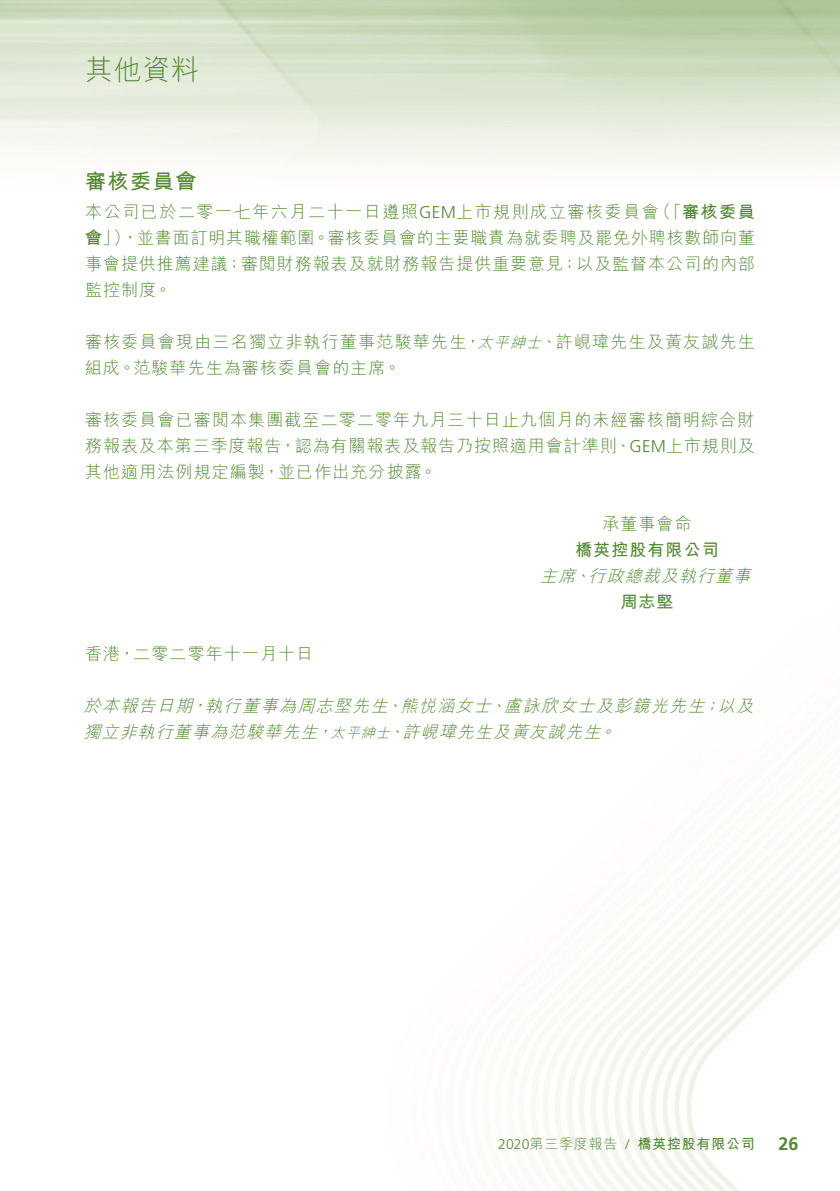
<style>
.page{position:relative;width:840px;height:1191px;background:#fff}
.page>*{position:absolute;margin:0;border:0;box-sizing:border-box;transform-origin:0 0}
.t1{font:300 28px "M Hei HK";color:#518a2e}
.Heading_1{font:700 21px "M Hei HK";letter-spacing:.075em;color:#518a2e}
.t2{font:700 18px "Frutiger LT Std";color:#518a2e}
.Body_Text{font:300 17px/26px "M Hei HK";letter-spacing:.065em;color:#518a2e}
.Body_Text-2{font:italic 300 17px "M Hei HK";color:#518a2e}
.Body_Text-3{font:700 17px "M Hei HK";letter-spacing:.065em;color:#518a2e}
.Body_Text-4{font:italic 300 15px "M Hei HK";color:#518a2e}
.t3{font:300 14px "M Hei HK";letter-spacing:.055em;color:#518a2e}
.t4{font:700 14px "M Hei HK";letter-spacing:.055em;color:#518a2e}
.Body_Text-5{font:italic 300 14px "M Hei HK";color:#518a2e}
.t5{font:300 14px "Frutiger LT Std";color:#518a2e}
.s1{font-weight:300}
.s2{font-family:"Frutiger LT Std"}
.s3{font-weight:700}
</style>
<div class="page">
<h1 class="t1" style="left:85px;top:55px;width:115px">其他資料</h1>
<p class="Heading_1" style="left:85px;top:166px;width:113px">審核委員會</p>
<p class="Body_Text-3" style="left:653px;top:199px;width:102px"><span class="s1">（「</span>審核委員</p>
<p class="Body_Text" style="left:122px;top:198px;width:634px;text-indent:-37px">本公司已於二零一七年六月二十一日遵照<span class="s2">GEM</span>上市規則成立審核委員會<br>，並書面訂明其職權範圍。審核委員會的主要職責為就委聘及罷免外聘核數師向董</p>
<p class="Body_Text" style="left:85px;top:224px;width:671px"><span class="s3">會</span>」）<br>事會提供推薦建議；審閱財務報表及就財務報告提供重要意見；以及監督本公司的內部監控制度。</p>
<p class="Body_Text" style="left:540px;top:328px;width:215px">、許峴瑋先生及黃友誠先生</p>
<p class="Body_Text" style="left:85px;top:328px;width:397px">審核委員會現由三名獨立非執行董事范駿華先生，組成。范駿華先生為審核委員會的主席。</p>
<p class="Body_Text" style="left:85px;top:406px;width:670px;text-align:justify">審核委員會已審閱本集團截至二零二零年九月三十日止九個月的未經審核簡明綜合財務報表及本第三季度報告，認為有關報表及報告乃按照適用會計準則、<span class="s2">GEM</span>上市規則及其他適用法例規定編製，並已作出充分披露。</p>
<p class="Body_Text" style="left:602px;top:510px;width:91px">承董事會命</p>
<p class="Body_Text-3" style="left:575px;top:537px;width:145px">橋英控股有限公司</p>
<p class="Body_Text-2" style="left:588px;top:567px;width:168px">行政總裁及執行董事</p>
<p class="Body_Text-4" style="left:477px;top:334px;width:69px">太平紳士</p>
<p class="Body_Text-2" style="left:540px;top:567px;width:41px">主席</p>
<p class="Body_Text-2" style="left:573px;top:567px;width:23px">、</p>
<p class="Body_Text" style="left:85px;top:640px;width:229px">香港，二零二零年十一月十日</p>
<p class="Body_Text-3" style="left:620px;top:589px;width:55px">周志堅</p>
<p class="Body_Text-2" style="left:504px;top:697px;width:206px">盧詠欣女士及彭鏡光先生</p>
<p class="Body_Text-2" style="left:83px;top:697px;width:115px">於本報告日期</p>
<p class="Body_Text-2" style="left:400px;top:697px;width:96px">熊悅涵女士</p>
<p class="Body_Text-2" style="left:205px;top:697px;width:188px">執行董事為周志堅先生</p>
<p class="Body_Text-2" style="left:717px;top:697px;width:41px">以及</p>
<p class="Body_Text-2" style="left:702px;top:697px;width:23px">；</p>
<p class="Body_Text-2" style="left:190px;top:697px;width:23px">，</p>
<p class="Body_Text-2" style="left:385px;top:697px;width:23px">、</p>
<p class="Body_Text-2" style="left:489px;top:697px;width:23px">、</p>
<p class="Body_Text-2" style="left:402px;top:723px;width:204px">許峴瑋先生及黃友誠先生</p>
<p class="Body_Text-2" style="left:83px;top:723px;width:240px">獨立非執行董事為范駿華先生</p>
<p class="Body_Text-5" style="left:331px;top:725px;width:64px">太平紳士</p>
<p class="Body_Text-2" style="left:598px;top:723px;width:23px">。</p>
<p class="Body_Text-2" style="left:315px;top:723px;width:23px">，</p>
<p class="Body_Text-2" style="left:387px;top:723px;width:23px">、</p>
<p class="t3" style="left:498px;top:1136px;width:121px"><span class="s2">2020</span>第三季度報告</p>
<p class="t5" style="left:625px;top:1136px;width:5px">/</p>
<p class="t4" style="left:637px;top:1133px;width:119px">橋英控股有限公司</p>
<p class="t2" style="left:778px;top:1133px;width:22px">26</p>
</div>
